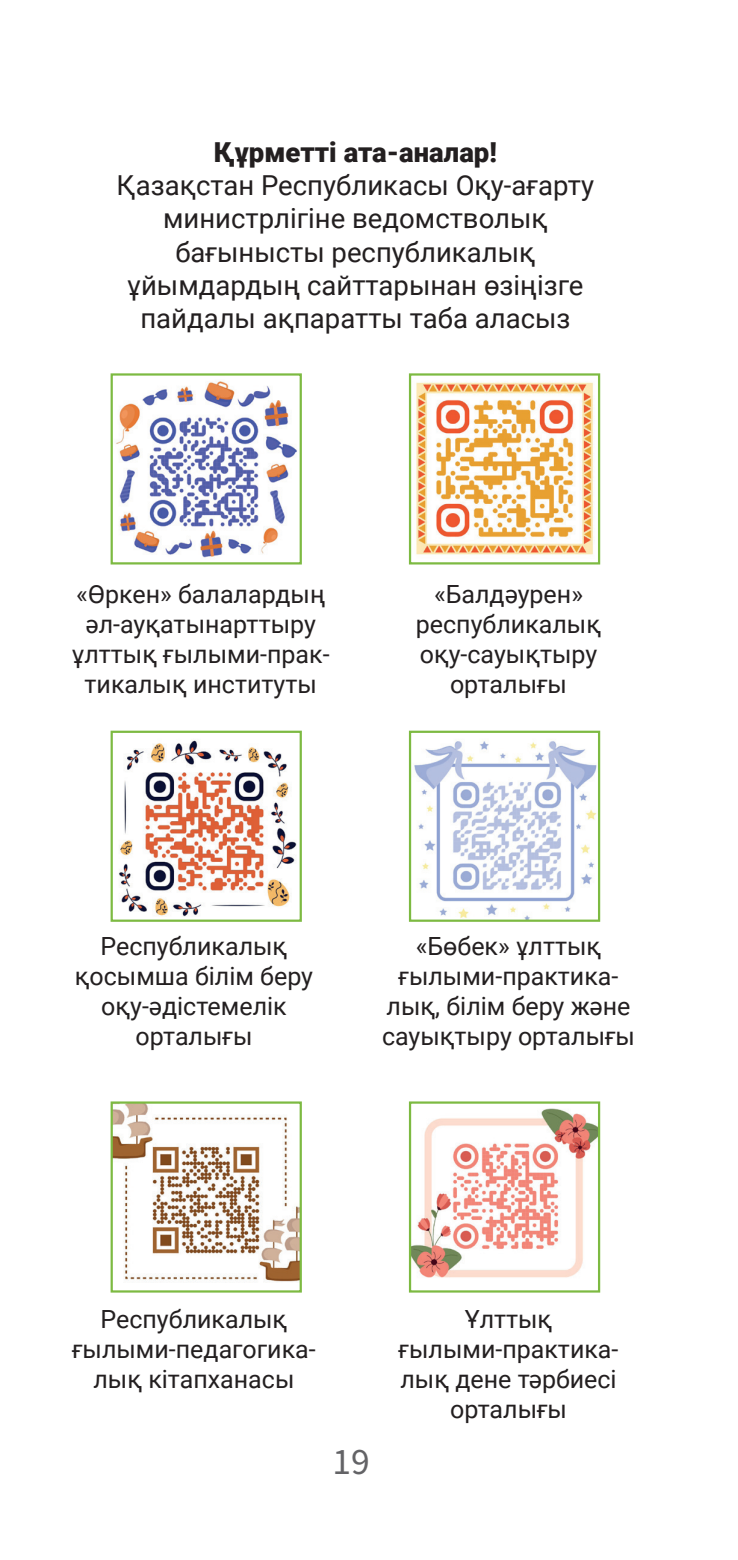
<style>
.page{position:relative;width:738px;height:1560px;background:#fff}
.page>*{position:absolute;margin:0;border:0;box-sizing:border-box;transform-origin:0 0}
.t1{font:37.5px "Source Sans Variable";color:#636366}
.t2{font:27.5px/33px "Roboto";color:#231f20;text-align:center}
.t3{font:900 27.5px "Roboto";color:#231f20}
.t4{font:25px/30px "Roboto";color:#231f20;text-align:center}
</style>
<div class="page">
<img style="left:116px;top:381px;width:181px;height:177px">
<div style="left:110px;top:373px;width:191px;height:191px;border:2px solid #7dba42"></div>
<img style="left:411px;top:376px;width:182px;height:185px">
<div style="left:408px;top:373px;width:191px;height:191px;border:2px solid #7dba42"></div>
<img style="left:119px;top:740px;width:178px;height:177px">
<div style="left:110px;top:730px;width:191px;height:191px;border:2px solid #7dba42"></div>
<img style="left:411px;top:733px;width:185px;height:185px">
<div style="left:408px;top:730px;width:191px;height:191px;border:2px solid #7dba42"></div>
<img style="left:113px;top:1104px;width:185px;height:178px">
<div style="left:110px;top:1101px;width:191px;height:191px;border:2px solid #7dba42"></div>
<img style="left:411px;top:1104px;width:185px;height:185px">
<div style="left:408px;top:1101px;width:191px;height:191px;border:2px solid #7dba42"></div>
<p class="t3" style="left:213px;top:133px;width:284px">Құрметті ата-аналар!</p>
<p class="t2" style="left:116px;top:168px;width:479px">Қазақстан Республикасы Оқу-ағарту министрлігіне ведомстволық бағынысты республикалық ұйымдардың сайттарынан өзіңізге пайдалы ақпаратты таба аласыз</p>
<p class="t4" style="left:72px;top:577px;width:259px">«Өркен» балалардың әл-ауқатынарттыру ұлттық ғылыми-прак&shy;тикалық институты</p>
<p class="t4" style="left:415px;top:577px;width:187px">«Балдәурен» республикалық оқу-сауықтыру орталығы</p>
<p class="t4" style="left:75px;top:929px;width:239px">Республикалық қосымша білім беру оқу-әдістемелік орталығы</p>
<p class="t4" style="left:382px;top:929px;width:254px">«Бөбек» ұлттық ғылыми-практика&shy;лық, білім беру және сауықтыру орталығы</p>
<p class="t4" style="left:72px;top:1302px;width:245px">Республикалық ғылыми-педагогика&shy;лық кітапханасы</p>
<p class="t4" style="left:398px;top:1302px;width:221px">Ұлттық ғылыми-практика&shy;лық дене тәрбиесі орталығы</p>
<h1 class="t1" style="left:332px;top:1438px;width:39px">19</h1>
</div>
